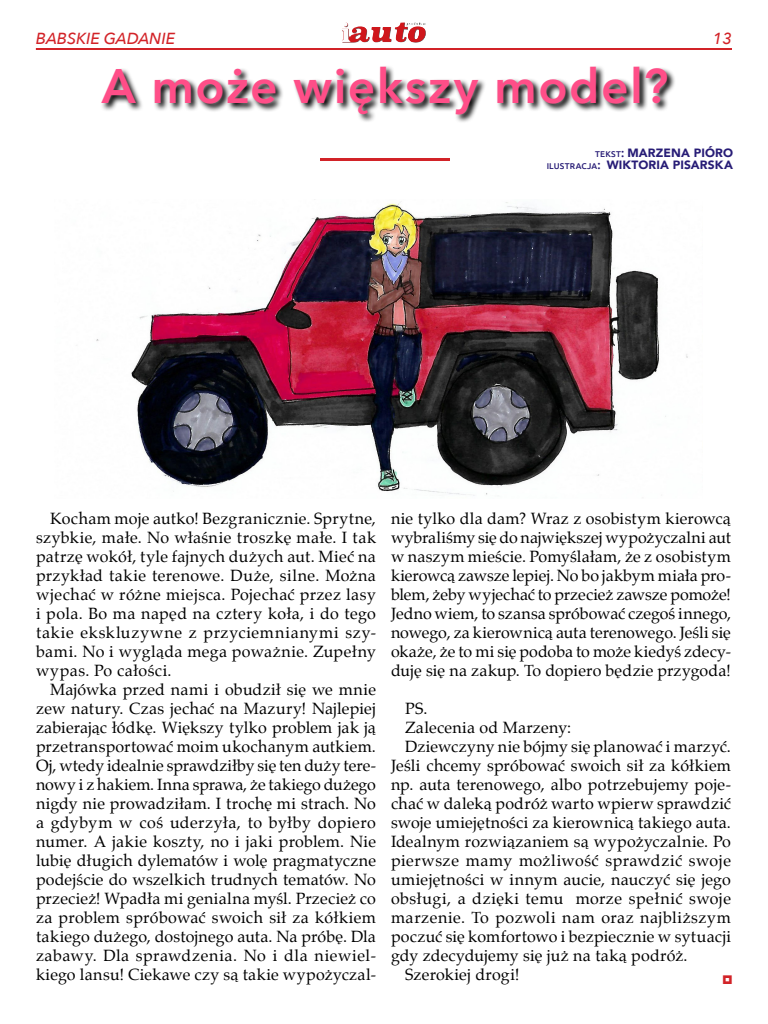
<style>
.page{position:relative;width:768px;height:1024px;background:#fff}
.page>*{position:absolute;margin:0;border:0;box-sizing:border-box;transform-origin:0 0}
.Tytuł_2{font:600 48px "Avenir Next LT Pro";letter-spacing:.03em;color:#ff4e88}
.Tekst{font:16px/19px "Palatino";letter-spacing:.015em;color:#000;text-align:justify}
.t1{font:italic 500 16px "Avenir Next";color:#d22328}
.Autor{font:900 12px "Avenir";letter-spacing:.01em;color:#271c76}
.s1{font-family:"Ubuntu";font-weight:500;font-size:8.4px}
.s2{font-family:"Ubuntu";font-weight:500}
</style>
<div class="page">
<hr style="left:36px;top:48px;width:696px;height:2px;background:#d22328">
<img style="left:343px;top:22px;width:83px;height:21px">
<hr style="left:320px;top:158px;width:130px;height:2px;background:#d22328">
<svg style="left:102px;top:66px;width:573px;height:56px"></svg>
<img style="left:96px;top:202px;width:592px;height:294px">
<p class="t1" style="left:36px;top:24px;width:141px">BABSKIE GADANIE</p>
<p class="t1" style="left:713px;top:24px;width:21px">13</p>
<p class="Tytuł_2" style="left:102px;top:57px;width:568px">A może większy model?</p>
<p class="Autor" style="left:595px;top:142px;width:139px"><span class="s1">TEKST</span><span class="s2">:</span> MARZENA PIÓRO</p>
<p class="Autor" style="left:547px;top:154px;width:188px"><span class="s1">ILUSTRACJA</span><span class="s2">:</span> WIKTORIA PISARSKA</p>
<p class="Tekst" style="left:36px;top:509px;width:342px;text-indent:14px">Kocham moje autko! Bezgranicznie. Sprytne, szybkie, małe. No właśnie troszkę małe. I tak patrzę wokół, tyle fajnych dużych aut. Mieć na przykład takie terenowe. Duże, silne. Można wjechać w różne miejsca. Pojechać przez lasy i pola. Bo ma napęd na cztery koła, i do tego takie ekskluzywne z przyciemnianymi szy&shy;bami. No i wygląda mega poważnie. Zupełny wypas. Po całości.</p>
<p class="Tekst" style="left:36px;top:680px;width:342px;text-indent:14px">Majówka przed nami i obudził się we mnie zew natury. Czas jechać na Mazury! Najlepiej zabierając łódkę. Większy tylko problem jak ją przetransportować moim ukochanym autkiem.<br>Oj, wtedy idealnie sprawdziłby się ten duży tere&shy;nowy i z hakiem. Inna sprawa, że takiego dużego nigdy nie prowadziłam. I trochę mi strach. No a gdybym w coś uderzyła, to byłby dopiero numer. A jakie koszty, no i jaki problem. Nie lubię długich dylematów i wolę pragmatyczne podejście do wszelkich trudnych tematów. No przecież! Wpadła mi genialna myśl. Przecież co za problem spróbować swoich sił za kółkiem takiego dużego, dostojnego auta. Na próbę. Dla zabawy. Dla sprawdzenia. No i dla niewiel&shy;kiego lansu! Ciekawe czy są takie wypożyczal-</p>
<p class="Tekst" style="left:391px;top:509px;width:342px">nie tylko dla dam? Wraz z osobistym kierowcą wybraliśmy się do największej wypożyczalni aut w naszym mieście. Pomyślałam, że z osobistym kierowcą zawsze lepiej. No bo jakbym miała pro&shy;blem, żeby wyjechać to przecież zawsze pomoże!<br>Jedno wiem, to szansa spróbować czegoś innego, nowego, za kierownicą auta terenowego. Jeśli się okaże, że to mi się podoba to może kiedyś zdecy&shy;duję się na zakup. To dopiero będzie przygoda!</p>
<p class="Tekst" style="left:405px;top:699px;width:24px">PS.</p>
<p class="Tekst" style="left:405px;top:718px;width:168px">Zalecenia od Marzeny:</p>
<p class="Tekst" style="left:391px;top:737px;width:342px;text-indent:14px">Dziewczyny nie bójmy się planować i marzyć.<br>Jeśli chcemy spróbować swoich sił za kółkiem np. auta terenowego, albo potrzebujemy poje&shy;chać w daleką podróż warto wpierw sprawdzić swoje umiejętności za kierownicą takiego auta.<br>Idealnym rozwiązaniem są wypożyczalnie. Po pierwsze mamy możliwość sprawdzić swoje umiejętności w innym aucie, nauczyć się jego obsługi, a dzięki temu morze spełnić swoje marzenie. To pozwoli nam oraz najbliższym poczuć się komfortowo i bezpiecznie w sytuacji gdy zdecydujemy się już na taką podróż.</p>
<p class="Tekst" style="left:405px;top:965px;width:116px">Szerokiej drogi!</p>
</div>
